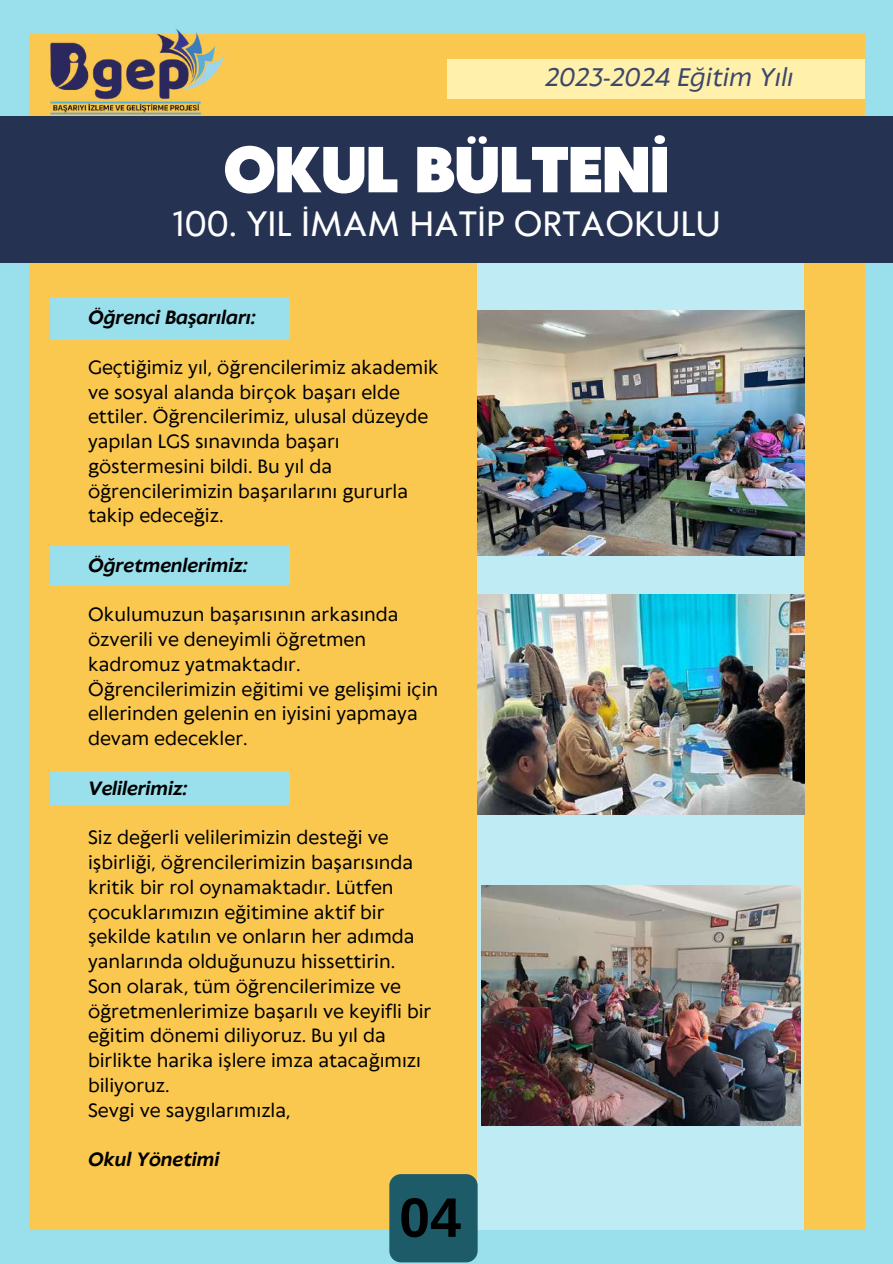
<style>
.page{position:relative;width:893px;height:1264px;background:#fff}
.page>*{position:absolute;margin:0;border:0;box-sizing:border-box;transform-origin:0 0}
.t1{font:900 60.75px "Klein Text";color:#fff}
.t2{font:700 55.65px "Arimo";color:#000}
.t3{font:33px "Klein Text";color:#fff}
.t4{font:italic 23.85px "Klein Text";color:#3c486a}
.t5{font:18px/24.8px "Klein Text";color:#000}
.t6{font:italic 700 18px "Klein Text";color:#000}
</style>
<div class="page">
<div style="left:0;top:0;width:892px;height:1263px;background:#99dfec"></div>
<div style="left:29px;top:34px;width:835px;height:1195px;background:#fbc84f"></div>
<div style="left:477px;top:226px;width:327px;height:1003px;background:#bfebf4"></div>
<div style="left:0;top:116px;width:892px;height:147px;background:#253252"></div>
<div style="left:50px;top:298px;width:240px;height:42px;background:#99dfec"></div>
<div style="left:50px;top:771px;width:240px;height:34px;background:#99dfec"></div>
<div style="left:50px;top:546px;width:240px;height:40px;background:#99dfec"></div>
<div style="left:446px;top:59px;width:418px;height:39px;background:#fff0ac"></div>
<img style="left:477px;top:310px;width:327px;height:245px">
<img style="left:481px;top:885px;width:319px;height:239px">
<img style="left:477px;top:595px;width:327px;height:219px">
<img style="left:50px;top:29px;width:175px;height:86px">
<div style="left:389px;top:1174px;width:88px;height:88px;background:#1e5b69;border-radius:12px"></div>
<h3 class="t4" style="left:545px;top:65px;width:250px">2023-2024 Eğitim Yılı</h3>
<h1 class="t1" style="left:224px;top:139px;width:446px">OKUL BÜLTENİ</h1>
<h3 class="t3" style="left:173px;top:207px;width:549px">100. YIL İMAM HATİP ORTAOKULU</h3>
<p class="t6" style="left:88px;top:308px;width:169px">Öğrenci Başarıları:</p>
<p class="t5" style="left:88px;top:356px;width:352px">Geçtiğimiz yıl, öğrencilerimiz akademik ve sosyal alanda birçok başarı elde ettiler. Öğrencilerimiz, ulusal düzeyde yapılan LGS sınavında başarı göstermesini bildi. Bu yıl da öğrencilerimizin başarılarını gururla takip edeceğiz.</p>
<p class="t6" style="left:88px;top:556px;width:161px">Öğretmenlerimiz:</p>
<p class="t5" style="left:88px;top:603px;width:351px">Okulumuzun başarısının arkasında özverili ve deneyimli öğretmen kadromuz yatmaktadır.<br>Öğrencilerimizin eğitimi ve gelişimi için ellerinden gelenin en iyisini yapmaya devam edecekler.</p>
<p class="t6" style="left:88px;top:779px;width:101px">Velilerimiz:</p>
<p class="t5" style="left:88px;top:826px;width:345px">Siz değerli velilerimizin desteği ve işbirliği, öğrencilerimizin başarısında kritik bir rol oynamaktadır. Lütfen çocuklarımızın eğitimine aktif bir şekilde katılın ve onların her adımda yanlarında olduğunuzu hissettirin.<br>Son olarak, tüm öğrencilerimize ve öğretmenlerimize başarılı ve keyifli bir eğitim dönemi diliyoruz. Bu yıl da birlikte harika işlere imza atacağımızı biliyoruz.<br>Sevgi ve saygılarımızla,</p>
<p class="t6" style="left:88px;top:1150px;width:133px">Okul Yönetimi</p>
<h2 class="t2" style="left:399px;top:1186px;width:63px">04</h2>
</div>
